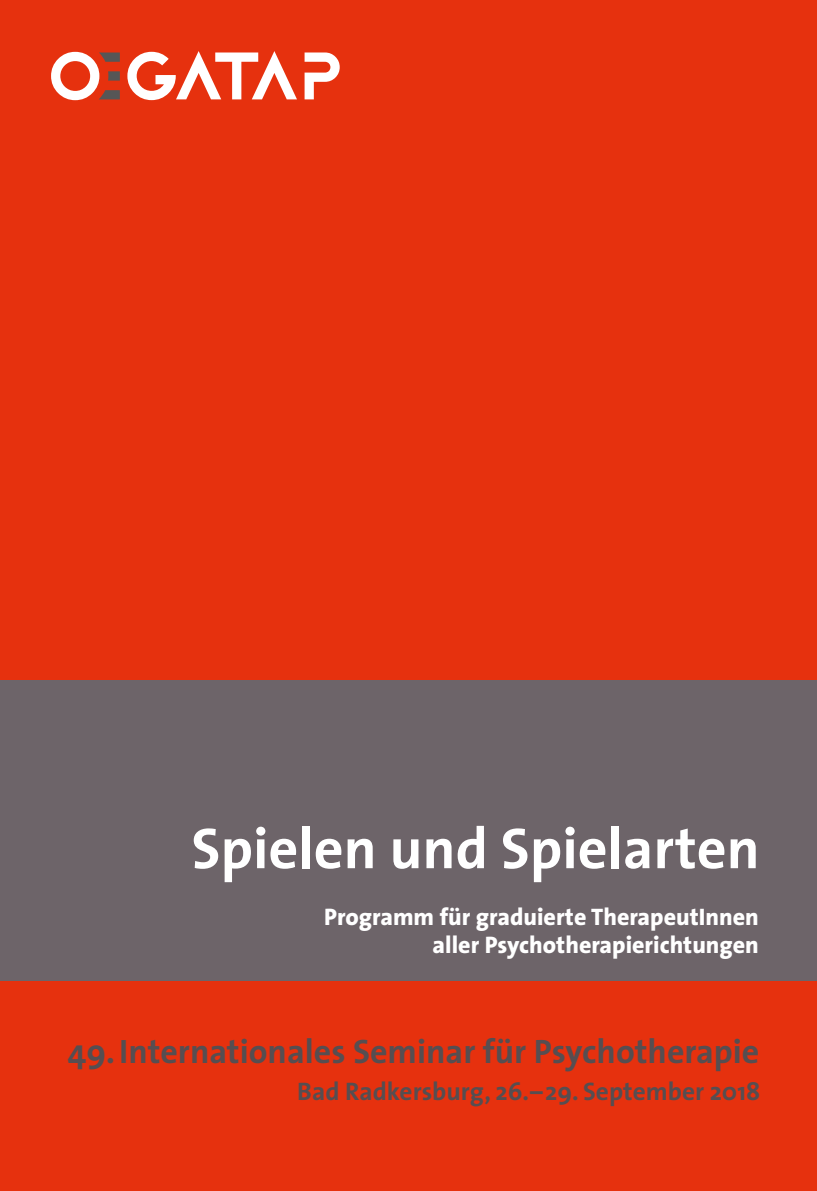
<style>
.page{position:relative;width:817px;height:1191px;background:#fff}
.page>*{position:absolute;margin:0;border:0;box-sizing:border-box;transform-origin:0 0}
.t1{font:700 58px "The Sans";color:#fff}
.t2{font:700 34px "The Sans";color:#564e51}
.t3{font:700 25.4px "The Sans";color:#564e51}
.t4{font:800 24px/28px "The Sans";color:#fff;text-align:right}
</style>
<div class="page">
<div style="left:0;top:0;width:816px;height:1191px;background:#e6310e"></div>
<div style="left:0;top:680px;width:816px;height:301px;background:#6d6469"></div>
<svg style="left:304px;top:52px;width:35px;height:47px"></svg>
<svg style="left:127px;top:51px;width:170px;height:49px"></svg>
<svg style="left:51px;top:52px;width:69px;height:48px"></svg>
<h1 class="t1" style="left:191px;top:800px;width:569px">Spielen und Spielarten</h1>
<p class="t4" style="left:324px;top:902px;width:436px">Programm für graduierte TherapeutInnen aller Psychotherapierichtungen</p>
<h2 class="t2" style="left:68px;top:1023px;width:693px">49.Internationales Seminar für Psychotherapie</h2>
<p class="t3" style="left:297px;top:1070px;width:464px">Bad Radkersburg, 26.–29. September 2018</p>
</div>
